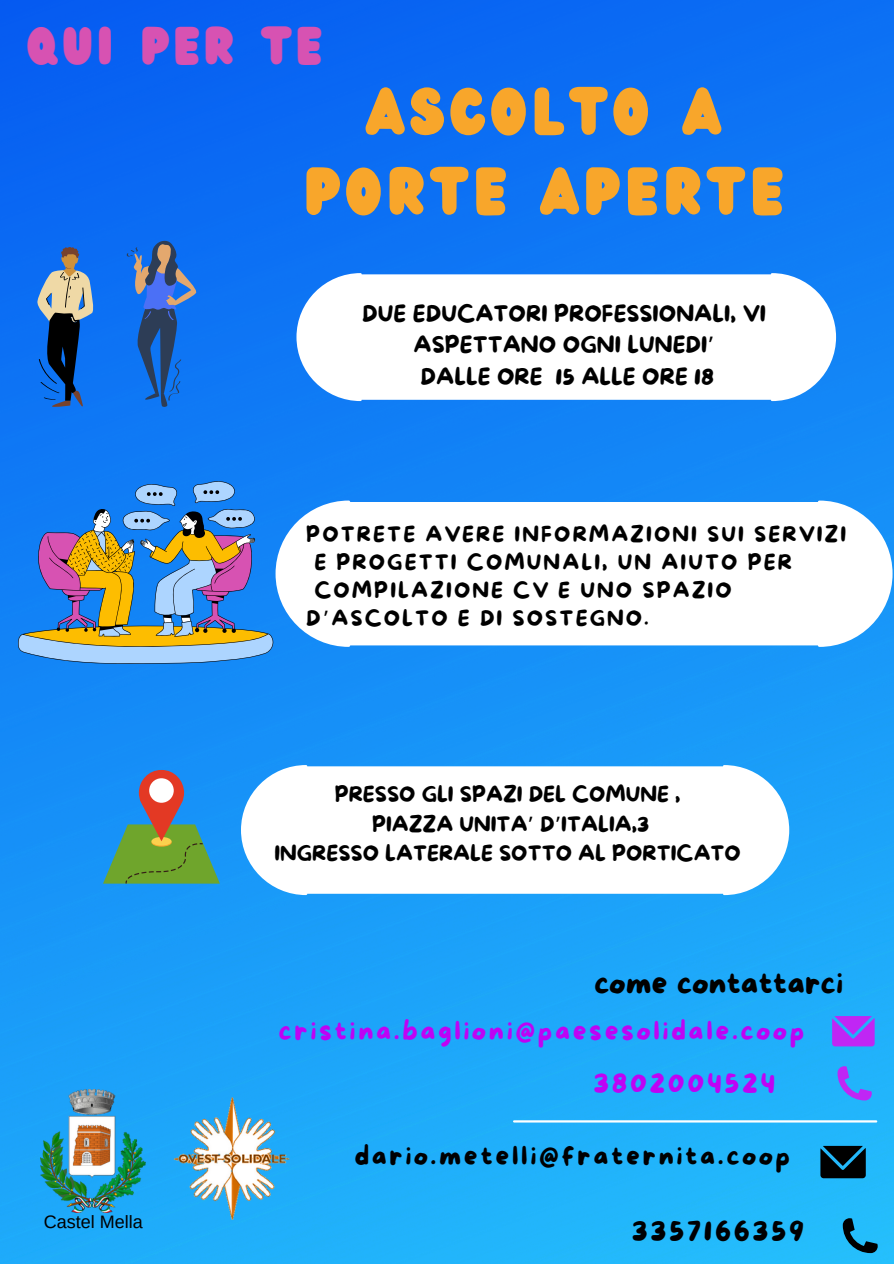
<style>
.page{position:relative;width:894px;height:1264px;background:#fff}
.page>*{position:absolute;margin:0;border:0;box-sizing:border-box;transform-origin:0 0}
.t1{font:58.2px/79.8px "Wedges";letter-spacing:.1em;color:#f8a62b;text-align:center}
.t2{font:46.2px "Wedges";letter-spacing:.1em;color:#d752b2}
.t3{font:31.5px "More Sugar";color:#000}
.t4{font:27.6px "More Sugar";letter-spacing:.1em;color:#000002}
.t5{font:27px "More Sugar";letter-spacing:.1em;color:#be03f4}
.t6{font:27px "More Sugar";letter-spacing:.1em;color:#000002}
.t7{font:22.5px/31.5px "More Sugar";color:#000;text-align:center}
.t8{font:21px "More Sugar";letter-spacing:.1em;color:#000}
.t9{font:21px/29.2px "More Sugar";color:#000;text-align:center}
.t10{font:18px "Arimo";color:#000}
.s1{font-family:"Noto Sans Gurmukhi"}
</style>
<div class="page">
<img style="left:0;top:0;width:893px;height:1263px">
<hr style="left:514px;top:1120px;width:361px;height:2px;background:#fff">
<svg style="left:350px;top:502px;width:467px;height:143px"></svg>
<svg style="left:817px;top:500px;width:75px;height:147px"></svg>
<svg style="left:275px;top:500px;width:75px;height:147px"></svg>
<svg style="left:17px;top:481px;width:257px;height:183px"></svg>
<svg style="left:831px;top:1016px;width:43px;height:30px"></svg>
<svg style="left:837px;top:1066px;width:34px;height:33px"></svg>
<svg style="left:820px;top:1145px;width:45px;height:33px"></svg>
<svg style="left:842px;top:1218px;width:35px;height:34px"></svg>
<svg style="left:361px;top:274px;width:409px;height:126px"></svg>
<svg style="left:770px;top:273px;width:65px;height:128px"></svg>
<svg style="left:296px;top:273px;width:65px;height:128px"></svg>
<svg style="left:103px;top:770px;width:117px;height:113px"></svg>
<svg style="left:37px;top:247px;width:56px;height:160px"></svg>
<svg style="left:127px;top:241px;width:69px;height:166px"></svg>
<img style="left:41px;top:1089px;width:104px;height:123px">
<img style="left:169px;top:1095px;width:126px;height:126px">
<svg style="left:307px;top:766px;width:415px;height:127px"></svg>
<svg style="left:722px;top:765px;width:67px;height:130px"></svg>
<svg style="left:241px;top:765px;width:66px;height:130px"></svg>
<p class="t2" style="left:28px;top:11px;width:296px">QUI PER TE</p>
<h5 class="t1" style="left:304px;top:74px;width:480px">ASCOLTO A<br>PORTE APERTE</h5>
<p class="t7" style="left:362px;top:298px;width:405px">DUE EDUCATORI PROFESSIONALI, VI<br>ASPETTANO OGNI LUNEDI<span class="s1">’<br></span>DALLE ORE 15 ALLE ORE 18</p>
<h5 class="t8" style="left:306px;top:522px;width:541px">POTRETE AVERE INFORMAZIONI SUI SERVIZI</h5>
<h5 class="t8" style="left:314px;top:550px;width:479px">E PROGETTI COMUNALI, UN AIUTO PER</h5>
<h5 class="t8" style="left:314px;top:578px;width:419px">COMPILAZIONE CV E UNO SPAZIO</h5>
<h5 class="t8" style="left:306px;top:606px;width:344px">D<span class="s1">’</span>ASCOLTO E DI SOSTEGNO.</h5>
<p class="t9" style="left:274px;top:781px;width:468px">PRESSO GLI SPAZI DEL COMUNE ,<br>PIAZZA UNITA<span class="s1">’</span> D<span class="s1">’</span>ITALIA,3<br>INGRESSO LATERALE SOTTO AL PORTICATO</p>
<p class="t3" style="left:594px;top:965px;width:250px">come contattarci</p>
<h2 class="t5" style="left:278px;top:1015px;width:527px">cristina.baglioni@paesesolidale.coop</h2>
<h5 class="t5" style="left:593px;top:1067px;width:183px">3802004524</h5>
<p class="t10" style="left:44px;top:1211px;width:100px">Castel Mella</p>
<p class="t6" style="left:354px;top:1141px;width:437px">dario.metelli@fraternita.coop</p>
<p class="t4" style="left:631px;top:1215px;width:174px">3357166359</p>
</div>
